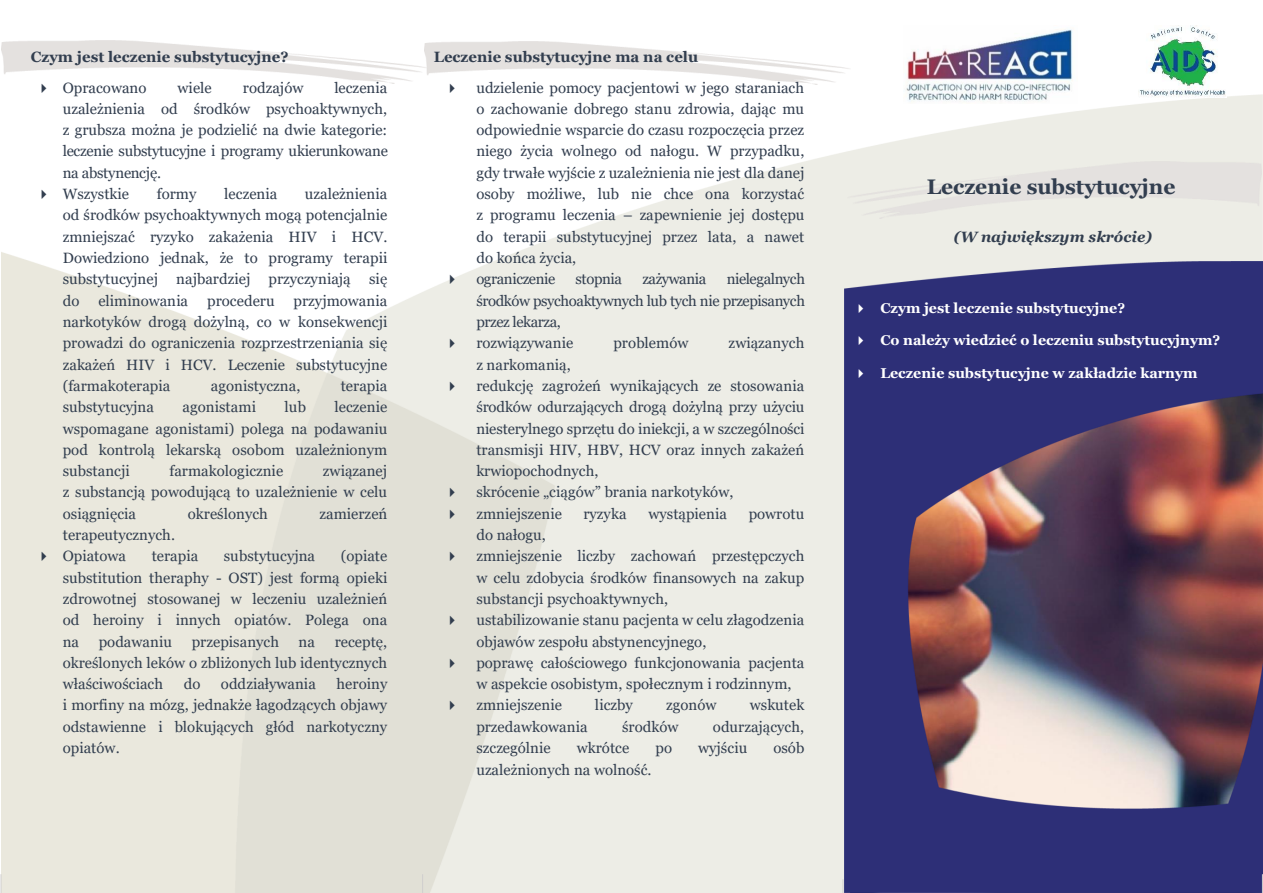
<style>
.page{position:relative;width:1263px;height:893px;background:#fff}
.page>*{position:absolute;margin:0;border:0;box-sizing:border-box;transform-origin:0 0}
.t1{font:700 21px "Georgia";color:#323e4f}
.t2{font:15px/21.3px "Georgia";color:#323e4f;text-align:justify}
.t3{font:700 15px "Georgia";color:#323e4f}
.t4{font:italic 700 15px "Georgia";color:#323e4f}
.t5{font:15px "Georgia";letter-spacing:-.025em;color:#323e4f}
.t6{font:15px "Georgia";letter-spacing:-.03em;color:#323e4f}
.t7{font:700 14.25px "Georgia";color:#fff}
</style>
<div class="page">
<img style="left:1px;top:95px;width:1262px;height:798px">
<img style="left:848px;top:162px;width:414px;height:56px">
<img style="left:845px;top:261px;width:417px;height:632px">
<img style="left:903px;top:29px;width:174px;height:74px">
<img style="left:1139px;top:26px;width:87px;height:71px">
<svg style="left:843px;top:879px;width:1px;height:14px"></svg>
<svg style="left:422px;top:874px;width:1px;height:19px"></svg>
<svg style="left:1px;top:874px;width:1px;height:19px"></svg>
<svg style="left:1262px;top:874px;width:1px;height:19px"></svg>
<p class="t3" style="left:31px;top:49px;width:259px">Czym jest leczenie substytucyjne?</p>
<p class="t2" style="left:36px;top:77px;width:112px">✔ Opracowano</p>
<p class="t2" style="left:178px;top:77px;width:36px">wiele</p>
<p class="t2" style="left:243px;top:77px;width:62px">rodzajów</p>
<p class="t2" style="left:63px;top:77px;width:327px;text-indent:272px">leczenia uzależnienia od środków psychoaktywnych, z grubsza można je podzielić na dwie kategorie: leczenie substytucyjne i programy ukierunkowane na abstynencję.</p>
<p class="t2" style="left:36px;top:183px;width:95px">✔ Wszystkie</p>
<p class="t2" style="left:157px;top:183px;width:41px">formy</p>
<p class="t2" style="left:224px;top:183px;width:55px">leczenia</p>
<p class="t2" style="left:63px;top:183px;width:326px;text-indent:242px">uzależnienia od środków psychoaktywnych mogą potencjalnie zmniejszać ryzyko zakażenia HIV i HCV.<br>Dowiedziono jednak, że to programy terapii substytucyjnej najbardziej przyczyniają się do</p>
<p class="t2" style="left:98px;top:290px;width:91px">eliminowania</p>
<p class="t2" style="left:207px;top:290px;width:69px">procederu</p>
<p class="t2" style="left:63px;top:290px;width:326px;text-indent:231px">przyjmowania narkotyków drogą dożylną, co w konsekwencji prowadzi do ograniczenia rozprzestrzeniania się zakażeń HIV i HCV. Leczenie substytucyjne (farmakoterapia</p>
<p class="t2" style="left:211px;top:375px;width:91px">agonistyczna,</p>
<p class="t2" style="left:341px;top:375px;width:48px">terapia</p>
<p class="t2" style="left:63px;top:396px;width:326px;text-indent:272px">leczenie wspomagane agonistami) polega na podawaniu pod kontrolą lekarską osobom uzależnionym substancji</p>
<p class="t2" style="left:63px;top:396px;width:93px">substytucyjna</p>
<p class="t2" style="left:183px;top:396px;width:75px">agonistami</p>
<p class="t2" style="left:285px;top:396px;width:23px">lub</p>
<p class="t2" style="left:169px;top:460px;width:115px">farmakologicznie</p>
<p class="t2" style="left:63px;top:460px;width:326px;text-indent:260px">związanej z substancją powodującą to uzależnienie w celu osiągnięcia</p>
<p class="t2" style="left:188px;top:503px;width:82px">określonych</p>
<p class="t2" style="left:320px;top:503px;width:69px">zamierzeń</p>
<p class="t2" style="left:63px;top:524px;width:114px">terapeutycznych.</p>
<p class="t2" style="left:36px;top:545px;width:92px">✔ Opiatowa</p>
<p class="t2" style="left:152px;top:545px;width:48px">terapia</p>
<p class="t2" style="left:224px;top:545px;width:93px">substytucyjna</p>
<p class="t2" style="left:63px;top:545px;width:326px;text-indent:278px">(opiate substitution theraphy - OST) jest formą opieki zdrowotnej stosowanej w leczeniu uzależnień od heroiny i innych opiatów. Polega ona na</p>
<p class="t2" style="left:99px;top:631px;width:75px">podawaniu</p>
<p class="t2" style="left:192px;top:631px;width:89px">przepisanych</p>
<p class="t2" style="left:299px;top:631px;width:18px">na</p>
<p class="t2" style="left:63px;top:631px;width:326px;text-indent:272px">receptę, określonych leków o zbliżonych lub identycznych właściwościach</p>
<p class="t2" style="left:63px;top:673px;width:326px;text-indent:274px">heroiny i morfiny na mózg, jednakże łagodzących objawy odstawienne i blokujących głód narkotyczny opiatów.</p>
<p class="t2" style="left:184px;top:673px;width:18px">do</p>
<p class="t2" style="left:221px;top:673px;width:96px">oddziaływania</p>
<p class="t3" style="left:434px;top:49px;width:266px">Leczenie substytucyjne ma na celu</p>
<p class="t2" style="left:476px;top:77px;width:330px;text-indent:-32px">✔ udzielenie pomocy pacjentowi w jego staraniach o zachowanie dobrego stanu zdrowia, dając mu odpowiednie wsparcie do czasu rozpoczęcia przez niego życia wolnego od nałogu. W przypadku, gdy trwałe wyjście z uzależnienia nie jest dla danej osoby możliwe, lub nie chce ona korzystać z programu leczenia – zapewnienie jej dostępu do terapii substytucyjnej przez lata, a nawet do końca życia,</p>
<p class="t6" style="left:444px;top:271px;width:112px">✔ ograniczenie</p>
<p class="t5" style="left:576px;top:271px;width:48px">stopnia</p>
<p class="t5" style="left:642px;top:271px;width:66px">zażywania</p>
<p class="t2" style="left:476px;top:268px;width:330px;text-indent:250px">nielegalnych środków psychoaktywnych lub tych nie przepisanych przez lekarza,</p>
<p class="t2" style="left:444px;top:332px;width:130px">✔ rozwiązywanie</p>
<p class="t2" style="left:613px;top:332px;width:77px">problemów</p>
<p class="t2" style="left:729px;top:332px;width:77px">związanych</p>
<p class="t2" style="left:476px;top:354px;width:96px">z narkomanią,</p>
<p class="t2" style="left:476px;top:375px;width:330px;text-indent:-32px">✔ redukcję zagrożeń wynikających ze stosowania środków odurzających drogą dożylną przy użyciu niesterylnego sprzętu do iniekcji, a w szczególności transmisji HIV, HBV, HCV oraz innych zakażeń krwiopochodnych,</p>
<p class="t2" style="left:444px;top:482px;width:291px">✔ skrócenie „ciągów” brania narkotyków,</p>
<p class="t2" style="left:444px;top:503px;width:119px">✔ zmniejszenie</p>
<p class="t2" style="left:583px;top:503px;width:45px">ryzyka</p>
<p class="t2" style="left:648px;top:503px;width:80px">wystąpienia</p>
<p class="t2" style="left:749px;top:503px;width:57px">powrotu</p>
<p class="t2" style="left:476px;top:524px;width:71px">do nałogu,</p>
<p class="t2" style="left:476px;top:545px;width:329px;text-indent:-32px">✔ zmniejszenie liczby zachowań przestępczych w celu zdobycia środków finansowych na zakup substancji psychoaktywnych,</p>
<p class="t2" style="left:476px;top:609px;width:329px;text-indent:-32px">✔ ustabilizowanie stanu pacjenta w celu złagodzenia objawów zespołu abstynencyjnego,</p>
<p class="t2" style="left:476px;top:652px;width:330px;text-indent:-32px">✔ poprawę całościowego funkcjonowania pacjenta w aspekcie osobistym, społecznym i rodzinnym,</p>
<p class="t2" style="left:444px;top:695px;width:119px">✔ zmniejszenie</p>
<p class="t2" style="left:595px;top:695px;width:39px">liczby</p>
<p class="t2" style="left:666px;top:695px;width:52px">zgonów</p>
<p class="t2" style="left:750px;top:695px;width:56px">wskutek</p>
<p class="t2" style="left:476px;top:716px;width:113px">przedawkowania</p>
<p class="t2" style="left:622px;top:716px;width:58px">środków</p>
<p class="t2" style="left:713px;top:716px;width:93px">odurzających,</p>
<p class="t2" style="left:476px;top:737px;width:76px">szczególnie</p>
<p class="t2" style="left:577px;top:737px;width:54px">wkrótce</p>
<p class="t2" style="left:656px;top:737px;width:18px">po</p>
<p class="t2" style="left:698px;top:737px;width:51px">wyjściu</p>
<p class="t2" style="left:773px;top:737px;width:33px">osób</p>
<p class="t2" style="left:476px;top:759px;width:177px">uzależnionych na wolność.</p>
<p class="t1" style="left:927px;top:174px;width:250px">Leczenie substytucyjne</p>
<p class="t4" style="left:954px;top:228px;width:200px">(W największym skrócie)</p>
<p class="t7" style="left:853px;top:300px;width:273px">✔ Czym jest leczenie substytucyjne?</p>
<p class="t7" style="left:853px;top:332px;width:368px">✔ Co należy wiedzieć o leczeniu substytucyjnym?</p>
<p class="t7" style="left:853px;top:365px;width:346px">✔ Leczenie substytucyjne w zakładzie karnym</p>
</div>
